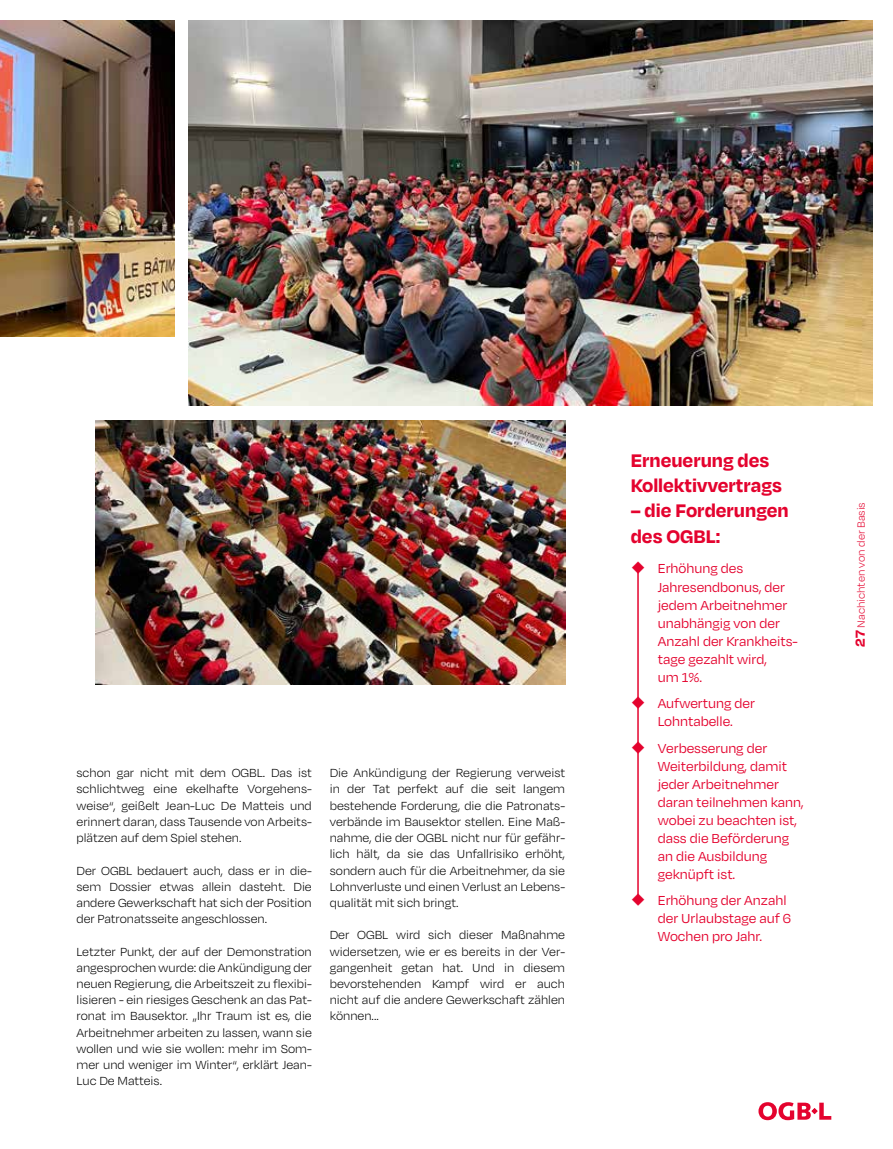
<style>
.page{position:relative;width:893px;height:1149px;background:#fff}
.page>*{position:absolute;margin:0;border:0;box-sizing:border-box;transform-origin:0 0}
.t1{font:700 21px/25.2px "Degular";color:#e4032e}
.t2{font:15px/18px "Degular";color:#e4032e}
.t3{font:300 13.5px/16.2px "Degular";color:#000;text-align:justify}
.t4{font:300 12px "Degular";color:#e4032e}
.s1{font-weight:700;font-size:15px}
</style>
<div class="page">
<hr style="left:637px;top:566px;width:2px;height:333px;background:#e4032e">
<img style="left:96px;top:420px;width:469px;height:264px">
<img style="left:0;top:20px;width:174px;height:317px">
<img style="left:189px;top:20px;width:684px;height:385px">
<svg style="left:758px;top:1102px;width:73px;height:17px"></svg>
<p class="t3" style="left:77px;top:764px;width:237px">schon gar nicht mit dem OGBL. Das ist schlichtweg eine ekelhafte Vorgehens&shy;weise“, geißelt Jean-Luc De Matteis und erinnert daran, dass Tausende von Arbeits&shy;plätzen auf dem Spiel stehen.</p>
<p class="t3" style="left:77px;top:861px;width:237px">Der OGBL bedauert auch, dass er in die&shy;sem Dossier etwas allein dasteht. Die andere Gewerkschaft hat sich der Position der Patronatsseite angeschlossen.</p>
<p class="t3" style="left:77px;top:942px;width:237px">Letzter Punkt, der auf der Demonstration angesprochen wurde: die Ankündigung der neuen Regierung, die Arbeitszeit zu flexibi&shy;lisieren - ein riesiges Geschenk an das Pat&shy;ronat im Bausektor. „Ihr Traum ist es, die Arbeitnehmer arbeiten zu lassen, wann sie wollen und wie sie wollen: mehr im Som&shy;mer und weniger im Winter“, erklärt Jean-Luc De Matteis.</p>
<p class="t3" style="left:330px;top:764px;width:237px">Die Ankündigung der Regierung verweist in der Tat perfekt auf die seit langem bestehende Forderung, die die Patronats&shy;verbände im Bausektor stellen. Eine Maß&shy;nahme, die der OGBL nicht nur für gefähr&shy;lich hält, da sie das Unfallrisiko erhöht, sondern auch für die Arbeitnehmer, da sie Lohnverluste und einen Verlust an Lebens&shy;qualität mit sich bringt.</p>
<p class="t3" style="left:330px;top:926px;width:237px">Der OGBL wird sich dieser Maßnahme widersetzen, wie er es bereits in der Ver&shy;gangenheit getan hat. Und in diesem bevorstehenden Kampf wird er auch nicht auf die andere Gewerkschaft zählen können...</p>
<h1 class="t1" style="left:631px;top:446px;width:153px">Erneuerung des<br>Kollektivvertrags</h1>
<h1 class="t1" style="left:631px;top:497px;width:160px">– die Forderungen des OGBL:</h1>
<p class="t2" style="left:658px;top:559px;width:142px;text-indent:-27px">◆ Erhöhung des<br>Jahresendbonus, der jedem Arbeitnehmer unabhängig von der<br>Anzahl der Krankheits&shy;tage gezahlt wird,<br>um 1%.</p>
<p class="t2" style="left:631px;top:693px;width:126px;text-align:center">◆ Aufwertung der<br>Lohntabelle.</p>
<p class="t2" style="left:658px;top:738px;width:147px;text-indent:-27px">◆ Verbesserung der<br>Weiterbildung, damit jeder Arbeitnehmer daran teilnehmen kann, wobei zu beachten ist, dass die Beförderung an die Ausbildung geknüpft ist.</p>
<p class="t2" style="left:658px;top:890px;width:135px;text-indent:-27px">◆ Erhöhung der Anzahl der Urlaubstage auf 6<br>Wochen pro Jahr.</p>
<p class="t4" style="left:854px;top:646px;width:146px;rotate:-90deg"><span class="s1">27</span> Nachichten von der Basis</p>
</div>
